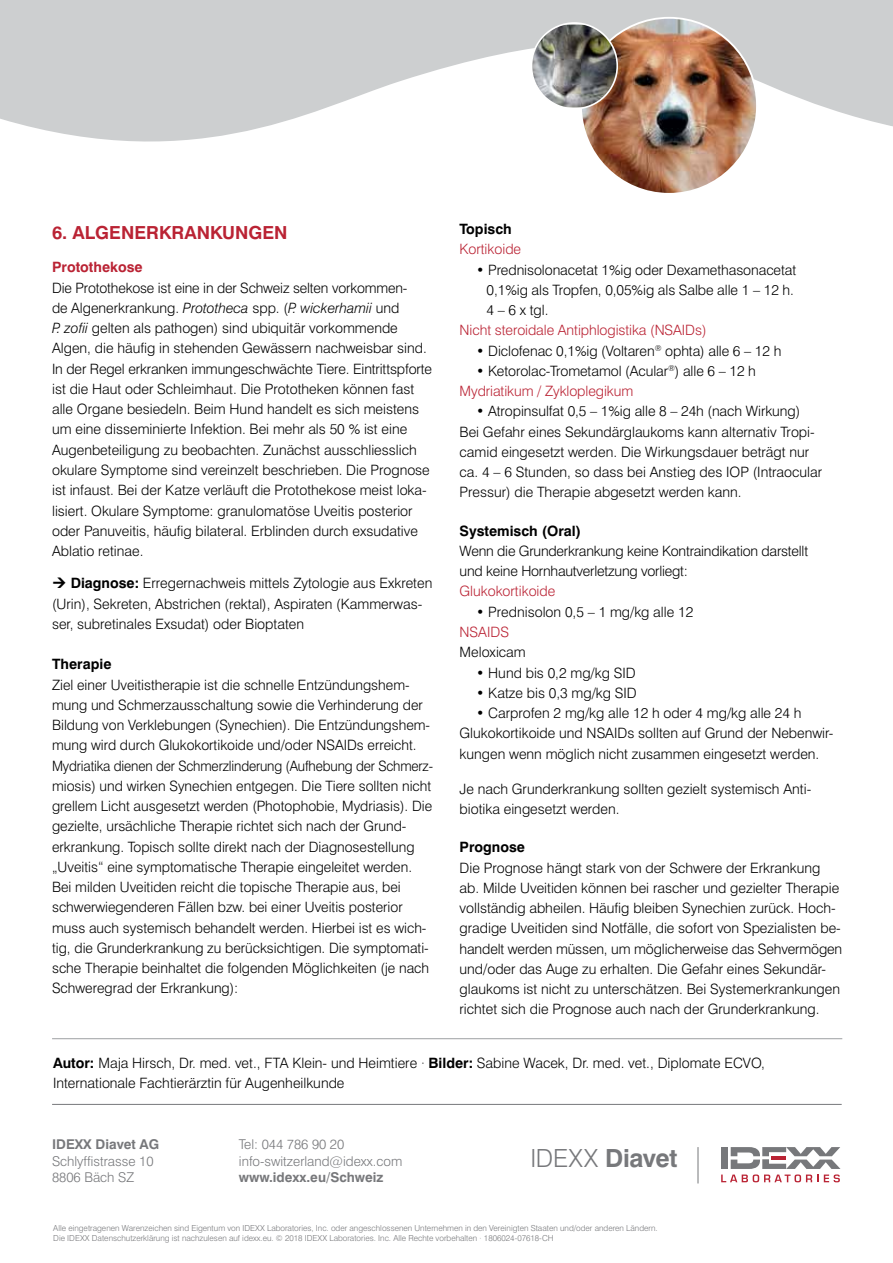
<style>
.page{position:relative;width:893px;height:1263px;background:#fff}
.page>*{position:absolute;margin:0;border:0;box-sizing:border-box;transform-origin:0 0}
.t1{font:700 25.05px "Swiss 721 BT";letter-spacing:-.01em;color:#77787b}
.t2{font:700 18px "Swiss 721 BT";color:#ba2334}
.t3{font:300 14.25px/20.2px "Swiss 721 BT";color:#000}
.t4{font:300 14.25px "Swiss 721 BT";letter-spacing:-.005em;color:#ba2334}
.t5{font:700 14.25px "Swiss 721 BT";color:#000}
.t6{font:700 14.25px "Swiss 721 BT";color:#ba2334}
.t7{font:300 13.5px/16.5px "Swiss 721 BT";color:#77787b}
.t8{font:700 13.5px "Swiss 721 BT";color:#77787b}
.t9{font:300 8.25px/9.9px "Swiss 721 BT";color:#77787b}
.s1{font-style:italic}
.s2{font-weight:700}
.s3{color:#ba2334}
.s4{font-weight:300}
</style>
<div class="page">
<svg style="left:0;top:0;width:882px;height:142px;fill:#cdcfd0"></svg>
<svg style="left:882px;top:0;width:11px;height:127px"></svg>
<hr style="left:52px;top:1038px;width:790px;height:1px;background:#9d9fa2">
<img style="left:581px;top:18px;width:176px;height:174px">
<img style="left:531px;top:25px;width:86px;height:83px">
<div style="left:531px;top:22px;width:87px;height:88px;border:2px solid #fff;border-radius:50%"></div>
<hr style="left:52px;top:1104px;width:790px;height:1px;background:#77787b">
<svg style="left:721px;top:1147px;width:119px;height:35px"></svg>
<hr style="left:698px;top:1147px;width:1px;height:36px;background:#77787b">
<p class="t2" style="left:52px;top:221px;width:237px">6. ALGENERKRANKUNGEN</p>
<p class="t6" style="left:52px;top:259px;width:92px">Protothekose</p>
<p class="t3" style="left:52px;top:277px;width:381px">Die Protothekose ist eine in der Schweiz selten vorkommen-<br>de Algenerkrankung. <span class="s1">Prototheca</span> spp. (<span class="s1">P. wickerhamii</span> und<br><span class="s1">P. zofii</span> gelten als pathogen) sind ubiquitär vorkommende Algen, die häufig in stehenden Gewässern nachweisbar sind.<br>In der Regel erkranken immungeschwächte Tiere. Eintrittspforte ist die Haut oder Schleimhaut. Die Prototheken können fast alle Organe besiedeln. Beim Hund handelt es sich meistens um eine disseminierte Infektion. Bei mehr als 50 % ist eine Augenbeteiligung zu beobachten. Zunächst ausschliesslich okulare Symptome sind vereinzelt beschrieben. Die Prognose ist infaust. Bei der Katze verläuft die Protothekose meist loka&shy;lisiert. Okulare Symptome: granulomatöse Uveitis posterior oder Panuveitis, häufig bilateral. Erblinden durch exsudative Ablatio retinae.</p>
<p class="t3" style="left:52px;top:573px;width:382px;text-indent:19px"><span class="s2">Diagnose:</span> Erregernachweis mittels Zytologie aus Exkreten (Urin), Sekreten, Abstrichen (rektal), Aspiraten (Kammerwas&shy;ser, subretinales Exsudat) oder Bioptaten</p>
<p class="t5" style="left:52px;top:655px;width:61px">Therapie</p>
<p class="t3" style="left:52px;top:674px;width:383px">Ziel einer Uveitistherapie ist die schnelle Entzündungshem&shy;mung und Schmerzausschaltung sowie die Verhinderung der Bildung von Verklebungen (Synechien). Die Entzündungshem&shy;mung wird durch Glukokortikoide und/oder NSAIDs erreicht.<br>Mydriatika dienen der Schmerzlinderung (Aufhebung der Schmerz&shy;miosis) und wirken Synechien entgegen. Die Tiere sollten nicht grellem Licht ausgesetzt werden (Photophobie, Mydriasis). Die gezielte, ursächliche Therapie richtet sich nach der Grund&shy;erkrankung. Topisch sollte direkt nach der Diagnosestellung „Uveitis“ eine symptomatische Therapie eingeleitet werden.<br>Bei milden Uveitiden reicht die topische Therapie aus, bei schwerwiegenderen Fällen bzw. bei einer Uveitis posterior muss auch systemisch behandelt werden. Hierbei ist es wich&shy;tig, die Grunderkrankung zu berücksichtigen. Die symptomati&shy;sche Therapie beinhaltet die folgenden Möglichkeiten (je nach Schweregrad der Erkrankung):</p>
<p class="t5" style="left:460px;top:220px;width:54px">Topisch</p>
<p class="t4" style="left:460px;top:241px;width:63px">Kortikoide</p>
<p class="t3" style="left:487px;top:259px;width:311px;text-indent:-11px">• Prednisolonacetat 1%ig oder Dexamethasonacetat<br>0,1%ig als Tropfen, 0,05%ig als Salbe alle 1 – 12 h.<br>4 – 6 x tgl.</p>
<p class="t4" style="left:460px;top:322px;width:248px">Nicht steroidale Antiphlogistika (NSAIDs)</p>
<p class="t3" style="left:476px;top:340px;width:307px">• Diclofenac 0,1%ig (Voltaren<sup>®</sup> ophta) alle 6 – 12 h</p>
<p class="t3" style="left:460px;top:361px;width:298px;text-indent:17px">• Ketorolac-Trometamol (Acular<sup>®</sup>) alle 6 – 12 h<br><span class="s3">Mydriatikum / Zykloplegikum</span></p>
<p class="t3" style="left:460px;top:401px;width:364px;text-indent:17px">• Atropinsulfat 0,5 – 1%ig alle 8 – 24h (nach Wirkung)<br>Bei Gefahr eines Sekundärglaukoms kann alternativ Tropi&shy;camid eingesetzt werden. Die Wirkungsdauer beträgt nur ca. 4 – 6 Stunden, so dass bei Anstieg des IOP (Intraocular Pressur) die Therapie abgesetzt werden kann.</p>
<p class="t5" style="left:460px;top:522px;width:123px">Systemisch (Oral)</p>
<p class="t3" style="left:460px;top:541px;width:350px">Wenn die Grunderkrankung keine Kontraindikation darstellt und keine Hornhautverletzung vorliegt:</p>
<p class="t4" style="left:460px;top:583px;width:97px">Glukokortikoide</p>
<p class="t3" style="left:476px;top:601px;width:219px">• Prednisolon 0,5 – 1 mg/kg alle 12</p>
<p class="t4" style="left:460px;top:623px;width:51px">NSAIDS</p>
<p class="t3" style="left:460px;top:642px;width:68px">Meloxicam</p>
<p class="t3" style="left:476px;top:662px;width:161px">• Hund bis 0,2 mg/kg SID</p>
<p class="t3" style="left:476px;top:682px;width:162px">• Katze bis 0,3 mg/kg SID</p>
<p class="t3" style="left:460px;top:703px;width:375px;text-indent:17px">• Carprofen 2 mg/kg alle 12 h oder 4 mg/kg alle 24 h<br>Glukokortikoide und NSAIDs sollten auf Grund der Nebenwir&shy;kungen wenn möglich nicht zusammen eingesetzt werden.</p>
<p class="t3" style="left:460px;top:778px;width:353px">Je nach Grunderkrankung sollten gezielt systemisch Anti&shy;biotika eingesetzt werden.</p>
<p class="t5" style="left:460px;top:838px;width:67px">Prognose</p>
<p class="t3" style="left:460px;top:857px;width:384px">Die Prognose hängt stark von der Schwere der Erkrankung ab. Milde Uveitiden können bei rascher und gezielter Therapie vollständig abheilen. Häufig bleiben Synechien zurück. Hoch&shy;gradige Uveitiden sind Notfälle, die sofort von Spezialisten be&shy;handelt werden müssen, um möglicherweise das Sehvermögen und/oder das Auge zu erhalten. Die Gefahr eines Sekundär&shy;glaukoms ist nicht zu unterschätzen. Bei Systemerkrankungen richtet sich die Prognose auch nach der Grunderkrankung.</p>
<p class="t3" style="left:53px;top:1052px;width:713px"><span class="s2">Autor:</span> Maja Hirsch, Dr. med. vet., FTA Klein- und Heimtiere · <span class="s2">Bilder:</span> Sabine Wacek, Dr. med. vet., Diplomate ECVO,<br>Internationale Fachtierärztin für Augenheilkunde</p>
<p class="t8" style="left:52px;top:1136px;width:109px">IDEXX Diavet AG</p>
<p class="t7" style="left:52px;top:1153px;width:103px">Schlyffistrasse 10<br>8806 Bäch SZ</p>
<h1 class="t1" style="left:530px;top:1143px;width:149px"><span class="s4">IDEXX</span> Diavet</h1>
<p class="t7" style="left:239px;top:1136px;width:165px">Tel: 044 786 90 20 info-switzerland@idexx.com</p>
<p class="t8" style="left:239px;top:1169px;width:146px">www.idexx.eu/Schweiz</p>
<p class="t9" style="left:53px;top:1223px;width:606px">Alle eingetragenen Warenzeichen sind Eigentum von IDEXX Laboratories, Inc. oder angeschlossenen Unternehmen in den Vereinigten Staaten und/oder anderen Ländern.<br>Die IDEXX Datenschutzerklärung ist nachzulesen auf idexx.eu. © 2018 IDEXX Laboratories. Inc. Alle Rechte vorbehalten · 1806024-07618-CH</p>
</div>
